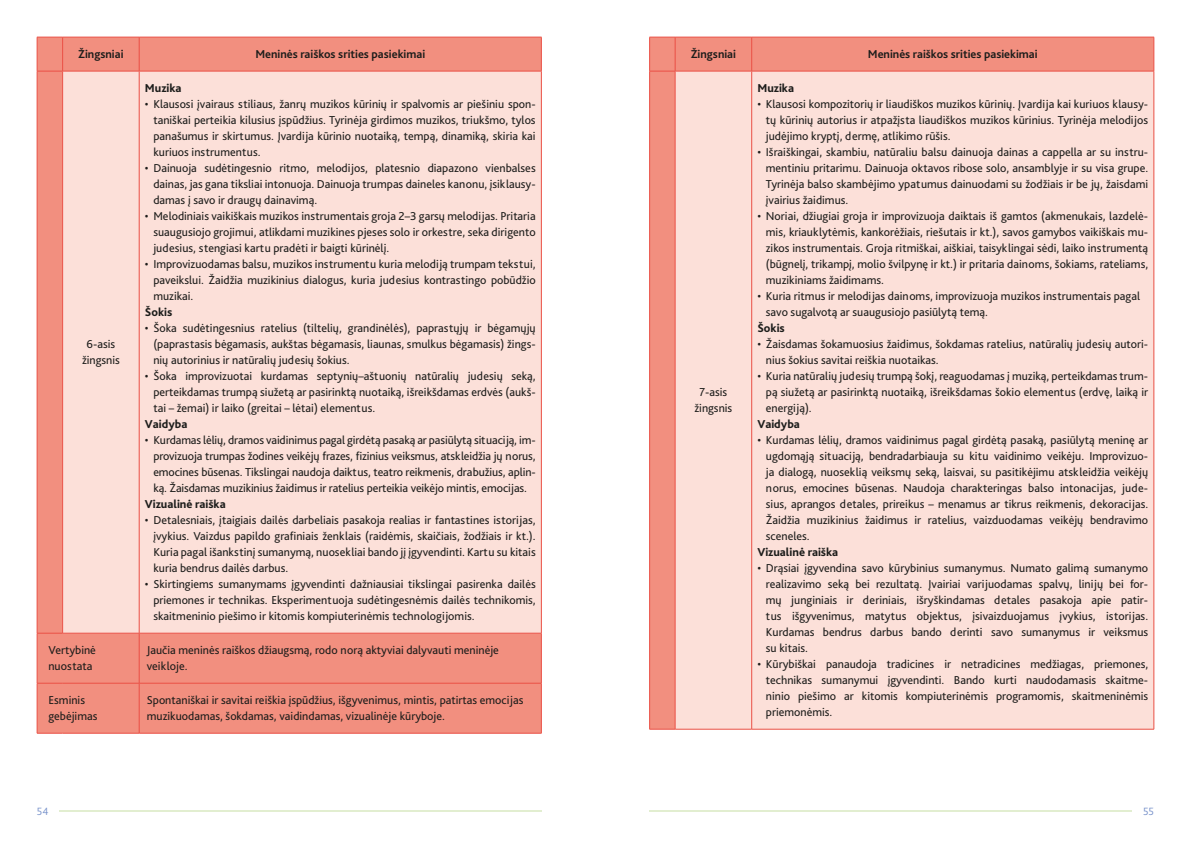
<style>
.page{position:relative;width:1191px;height:842px;background:#fff}
.page>*{position:absolute;margin:0;border:0;box-sizing:border-box;transform-origin:0 0}
.t1{font:12px/16px "Bliss Pro";color:#1d1d1b;text-align:justify}
.t2{font:700 12px "Bliss Pro";color:#1d1d1b}
.t3{font:800 12px "Bliss Pro";color:#1d1d1b}
.t4{font:300 11px "Bliss Pro";color:#748fc9}
</style>
<div class="page">
<div style="left:38px;top:38px;width:503px;height:695px;background:#f28f7f"></div>
<div style="left:63px;top:72px;width:478px;height:561px;background:#fce0d9"></div>
<hr style="left:37px;top:71px;width:1px;height:562px;background:#ea5045">
<hr style="left:62px;top:71px;width:1px;height:562px;background:#ea5045">
<hr style="left:139px;top:71px;width:1px;height:562px;background:#ea5045">
<hr style="left:541px;top:71px;width:1px;height:562px;background:#ea5045">
<svg style="left:38px;top:633px;width:25px;height:1px"></svg>
<hr style="left:37px;top:633px;width:1px;height:50px;background:#ea5045">
<hr style="left:63px;top:633px;width:76px;height:1px;background:#ea5045">
<hr style="left:139px;top:633px;width:402px;height:1px;background:#ea5045">
<hr style="left:139px;top:633px;width:1px;height:50px;background:#ea5045">
<hr style="left:541px;top:633px;width:1px;height:50px;background:#ea5045">
<svg style="left:38px;top:683px;width:25px;height:1px"></svg>
<hr style="left:37px;top:683px;width:1px;height:50px;background:#ea5045">
<hr style="left:63px;top:683px;width:76px;height:1px;background:#ea5045">
<hr style="left:139px;top:683px;width:402px;height:1px;background:#ea5045">
<hr style="left:139px;top:683px;width:1px;height:50px;background:#ea5045">
<hr style="left:541px;top:683px;width:1px;height:50px;background:#ea5045">
<svg style="left:38px;top:37px;width:24px;height:1px"></svg>
<hr style="left:37px;top:37px;width:1px;height:34px;background:#ea5045">
<hr style="left:63px;top:37px;width:76px;height:1px;background:#ea5045">
<hr style="left:62px;top:37px;width:1px;height:34px;background:#ea5045">
<hr style="left:139px;top:37px;width:402px;height:1px;background:#ea5045">
<hr style="left:139px;top:37px;width:1px;height:34px;background:#ea5045">
<hr style="left:541px;top:37px;width:1px;height:34px;background:#ea5045">
<svg style="left:37px;top:71px;width:26px;height:1px"></svg>
<hr style="left:63px;top:71px;width:76px;height:1px;background:#ea5045">
<hr style="left:139px;top:71px;width:402px;height:1px;background:#ea5045">
<svg style="left:37px;top:733px;width:26px;height:1px"></svg>
<hr style="left:63px;top:733px;width:76px;height:1px;background:#ea5045">
<hr style="left:139px;top:733px;width:402px;height:1px;background:#ea5045">
<div style="left:650px;top:38px;width:503px;height:691px;background:#f28f7f"></div>
<div style="left:676px;top:72px;width:477px;height:657px;background:#fce0d9"></div>
<svg style="left:650px;top:37px;width:25px;height:1px"></svg>
<hr style="left:649px;top:37px;width:1px;height:34px;background:#ea5045">
<hr style="left:675px;top:37px;width:76px;height:1px;background:#ea5045">
<hr style="left:675px;top:37px;width:1px;height:34px;background:#ea5045">
<hr style="left:751px;top:37px;width:403px;height:1px;background:#ea5045">
<hr style="left:751px;top:37px;width:1px;height:34px;background:#ea5045">
<hr style="left:1153px;top:37px;width:1px;height:34px;background:#ea5045">
<svg style="left:650px;top:71px;width:25px;height:1px"></svg>
<hr style="left:675px;top:71px;width:76px;height:1px;background:#ea5045">
<hr style="left:751px;top:71px;width:403px;height:1px;background:#ea5045">
<hr style="left:649px;top:71px;width:1px;height:658px;background:#ea5045">
<hr style="left:675px;top:71px;width:1px;height:658px;background:#ea5045">
<hr style="left:751px;top:71px;width:1px;height:658px;background:#ea5045">
<hr style="left:1153px;top:71px;width:1px;height:658px;background:#ea5045">
<svg style="left:649px;top:729px;width:26px;height:1px"></svg>
<hr style="left:675px;top:729px;width:76px;height:1px;background:#ea5045">
<hr style="left:751px;top:729px;width:403px;height:1px;background:#ea5045">
<hr style="left:60px;top:810px;width:481px;height:2px;background:#e2eed0">
<hr style="left:650px;top:810px;width:482px;height:2px;background:#e2eed0">
<p class="t2" style="left:78px;top:47px;width:47px">Žingsniai</p>
<p class="t2" style="left:255px;top:47px;width:171px">Meninės raiškos srities pasiekimai</p>
<p class="t1" style="left:82px;top:336px;width:39px;text-align:center">6-asis žingsnis</p>
<p class="t3" style="left:145px;top:81px;width:38px">Muzika</p>
<p class="t1" style="left:153px;top:96px;width:384px;text-indent:-9px">• Klausosi įvairaus stiliaus, žanrų muzikos kūrinių ir spalvomis ar piešiniu spon&shy;taniškai perteikia kilusius įspūdžius. Tyrinėja girdimos muzikos, triukšmo, tylos panašumus ir skirtumus. Įvardija kūrinio nuotaiką, tempą, dinamiką, skiria kai kuriuos instrumentus.</p>
<p class="t1" style="left:153px;top:160px;width:384px;text-indent:-9px">• Dainuoja sudėtingesnio ritmo, melodijos, platesnio diapazono vienbalses dainas, jas gana tiksliai intonuoja. Dainuoja trumpas daineles kanonu, įsiklausy&shy;damas į savo ir draugų dainavimą.</p>
<p class="t1" style="left:153px;top:208px;width:384px;text-indent:-9px">• Melodiniais vaikiškais muzikos instrumentais groja 2–3 garsų melodijas. Pritaria suaugusiojo grojimui, atlikdami muzikines pjeses solo ir orkestre, seka dirigento judesius, stengiasi kartu pradėti ir baigti kūrinėlį.</p>
<p class="t1" style="left:153px;top:256px;width:384px;text-indent:-9px">• Improvizuodamas balsu, muzikos instrumentu kuria melodiją trumpam tekstui, paveikslui. Žaidžia muzikinius dialogus, kuria judesius kontrastingo pobūdžio muzikai.</p>
<p class="t3" style="left:145px;top:305px;width:29px">Šokis</p>
<p class="t1" style="left:153px;top:320px;width:384px;text-indent:-9px">• Šoka sudėtingesnius ratelius (tiltelių, grandinėlės), paprastųjų ir bėgamųjų (paprastasis bėgamasis, aukštas bėgamasis, liaunas, smulkus bėgamasis) žings&shy;nių autorinius ir natūralių judesių šokius.</p>
<p class="t1" style="left:153px;top:368px;width:384px;text-indent:-9px">• Šoka improvizuotai kurdamas septynių–aštuonių natūralių judesių seką, perteikdamas trumpą siužetą ar pasirinktą nuotaiką, išreikšdamas erdvės (aukš&shy;tai – žemai) ir laiko (greitai – lėtai) elementus.</p>
<p class="t3" style="left:145px;top:417px;width:44px">Vaidyba</p>
<p class="t1" style="left:153px;top:432px;width:384px;text-indent:-9px">• Kurdamas lėlių, dramos vaidinimus pagal girdėtą pasaką ar pasiūlytą situaciją, im&shy;provizuoja trumpas žodines veikėjų frazes, fizinius veiksmus, atskleidžia jų norus, emocines būsenas. Tikslingai naudoja daiktus, teatro reikmenis, drabužius, aplin&shy;ką. Žaisdamas muzikinius žaidimus ir ratelius perteikia veikėjo mintis, emocijas.</p>
<p class="t3" style="left:145px;top:497px;width:82px">Vizualinė raiška</p>
<p class="t1" style="left:153px;top:512px;width:384px;text-indent:-9px">• Detalesniais, įtaigiais dailės darbeliais pasakoja realias ir fantastines istorijas, įvykius. Vaizdus papildo grafiniais ženklais (raidėmis, skaičiais, žodžiais ir kt.).<br>Kuria pagal išankstinį sumanymą, nuosekliai bando jį įgyvendinti. Kartu su kitais kuria bendrus dailės darbus.</p>
<p class="t1" style="left:153px;top:576px;width:384px;text-indent:-9px">• Skirtingiems sumanymams įgyvendinti dažniausiai tikslingai pasirenka dailės priemones ir technikas. Eksperimentuoja sudėtingesnėmis dailės technikomis, skaitmeninio piešimo ir kitomis kompiuterinėmis technologijomis.</p>
<p class="t1" style="left:48px;top:642px;width:49px">Vertybinė nuostata</p>
<p class="t1" style="left:147px;top:642px;width:354px">Jaučia meninės raiškos džiaugsmą, rodo norą aktyviai dalyvauti meninėje veikloje.</p>
<p class="t1" style="left:48px;top:692px;width:51px">Esminis gebėjimas</p>
<p class="t1" style="left:147px;top:692px;width:378px">Spontaniškai ir savitai reiškia įspūdžius, išgyvenimus, mintis, patirtas emocijas muzikuodamas, šokdamas, vaidindamas, vizualinėje kūryboje.</p>
<p class="t2" style="left:691px;top:47px;width:47px">Žingsniai</p>
<p class="t2" style="left:868px;top:47px;width:171px">Meninės raiškos srities pasiekimai</p>
<p class="t1" style="left:694px;top:384px;width:39px;text-align:center">7-asis žingsnis</p>
<p class="t3" style="left:757px;top:81px;width:38px">Muzika</p>
<p class="t1" style="left:766px;top:96px;width:384px;text-indent:-9px">• Klausosi kompozitorių ir liaudiškos muzikos kūrinių. Įvardija kai kuriuos klausy&shy;tų kūrinių autorius ir atpažįsta liaudiškos muzikos kūrinius. Tyrinėja melodijos judėjimo kryptį, dermę, atlikimo rūšis.</p>
<p class="t1" style="left:766px;top:144px;width:384px;text-indent:-9px">• Išraiškingai, skambiu, natūraliu balsu dainuoja dainas a cappella ar su instru&shy;mentiniu pritarimu. Dainuoja oktavos ribose solo, ansamblyje ir su visa grupe.<br>Tyrinėja balso skambėjimo ypatumus dainuodami su žodžiais ir be jų, žaisdami įvairius žaidimus.</p>
<p class="t1" style="left:766px;top:208px;width:384px;text-indent:-9px">• Noriai, džiugiai groja ir improvizuoja daiktais iš gamtos (akmenukais, lazdelė&shy;mis, kriauklytėmis, kankorėžiais, riešutais ir kt.), savos gamybos vaikiškais mu&shy;zikos instrumentais. Groja ritmiškai, aiškiai, taisyklingai sėdi, laiko instrumentą (būgnelį, trikampį, molio švilpynę ir kt.) ir pritaria dainoms, šokiams, rateliams, muzikiniams žaidimams.</p>
<p class="t1" style="left:766px;top:288px;width:376px;text-indent:-9px">• Kuria ritmus ir melodijas dainoms, improvizuoja muzikos instrumentais pagal savo sugalvotą ar suaugusiojo pasiūlytą temą.</p>
<p class="t3" style="left:757px;top:321px;width:29px">Šokis</p>
<p class="t1" style="left:766px;top:336px;width:384px;text-indent:-9px">• Žaisdamas šokamuosius žaidimus, šokdamas ratelius, natūralių judesių autori&shy;nius šokius savitai reiškia nuotaikas.</p>
<p class="t1" style="left:766px;top:368px;width:384px;text-indent:-9px">• Kuria natūralių judesių trumpą šokį, reaguodamas į muziką, perteikdamas trum&shy;pą siužetą ar pasirinktą nuotaiką, išreikšdamas šokio elementus (erdvę, laiką ir energiją).</p>
<p class="t3" style="left:757px;top:417px;width:44px">Vaidyba</p>
<p class="t1" style="left:766px;top:432px;width:384px;text-indent:-9px">• Kurdamas lėlių, dramos vaidinimus pagal girdėtą pasaką, pasiūlytą meninę ar ugdomąją situaciją, bendradarbiauja su kitu vaidinimo veikėju. Improvizuo&shy;ja dialogą, nuoseklią veiksmų seką, laisvai, su pasitikėjimu atskleidžia veikėjų norus, emocines būsenas. Naudoja charakteringas balso intonacijas, jude&shy;sius, aprangos detales, prireikus – menamus ar tikrus reikmenis, dekoracijas.<br>Žaidžia muzikinius žaidimus ir ratelius, vaizduodamas veikėjų bendravimo sceneles.</p>
<p class="t3" style="left:757px;top:545px;width:82px">Vizualinė raiška</p>
<p class="t1" style="left:766px;top:560px;width:384px;text-indent:-9px">• Drąsiai įgyvendina savo kūrybinius sumanymus. Numato galimą sumanymo realizavimo seką bei rezultatą. Įvairiai varijuodamas spalvų, linijų bei for&shy;mų junginiais ir deriniais, išryškindamas detales pasakoja apie patir&shy;tus išgyvenimus, matytus objektus, įsivaizduojamus įvykius, istorijas.<br>Kurdamas bendrus darbus bando derinti savo sumanymus ir veiksmus su kitais.</p>
<p class="t1" style="left:766px;top:656px;width:384px;text-indent:-9px">• Kūrybiškai panaudoja tradicines ir netradicines medžiagas, priemones, technikas sumanymui įgyvendinti. Bando kurti naudodamasis skaitme&shy;ninio piešimo ar kitomis kompiuterinėmis programomis, skaitmeninėmis priemonėmis.</p>
<p class="t4" style="left:37px;top:804px;width:13px">54</p>
<p class="t4" style="left:1143px;top:804px;width:13px">55</p>
</div>
